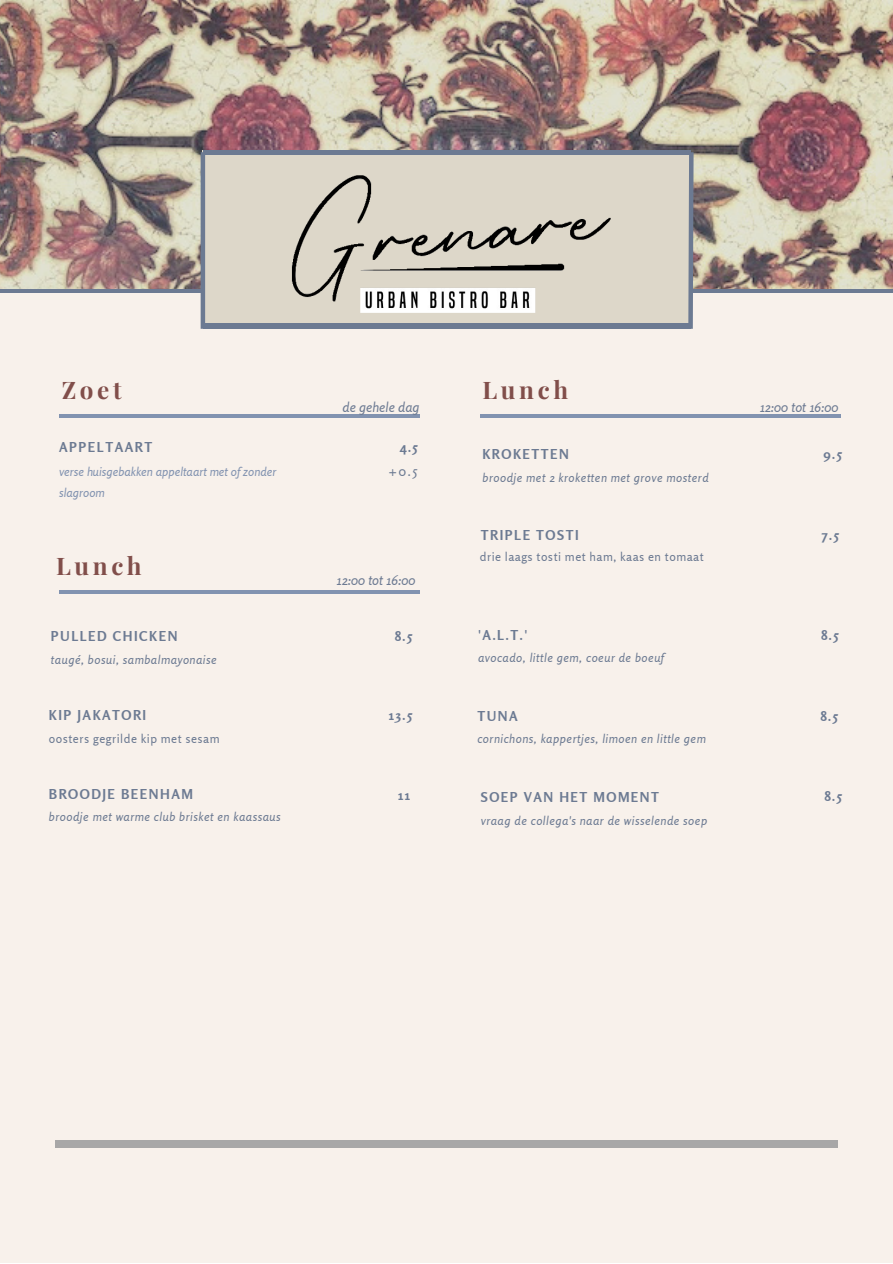
<style>
.page{position:relative;width:893px;height:1264px;background:#fff}
.page>*{position:absolute;margin:0;border:0;box-sizing:border-box;transform-origin:0 0}
.t1{font:700 24.15px "Playfair Display";letter-spacing:.15em;color:#814e4a}
.t2{font:700 13.65px "Rosario";letter-spacing:.11em;color:#6c7a92}
.t3{font:italic 13.65px "Rosario";color:#6c7a92}
.t4{font:13.65px "Rosario";color:#6c7a92}
.t5{font:italic 12.15px "Rosario";letter-spacing:.04em;color:#6c7a92}
.t6{font:12.15px "Rosario";letter-spacing:.04em;color:#6c7a92}
.t7{font:italic 12.15px/21.3px "Rosario";color:#8293b0}
</style>
<div class="page">
<div style="left:0;top:0;width:892px;height:1262px;background:#f8f1eb"></div>
<img style="left:0;top:0;width:892px;height:289px">
<hr style="left:0;top:289px;width:892px;height:4px;background:#6c7a92">
<div style="left:202px;top:150px;width:488px;height:174px;background:#ddd7c9"></div>
<hr style="left:59px;top:414px;width:361px;height:4px;background:#8293b0">
<hr style="left:59px;top:590px;width:361px;height:3px;background:#8293b0">
<hr style="left:480px;top:414px;width:360px;height:4px;background:#8293b0">
<img style="left:267px;top:149px;width:365px;height:180px">
<hr style="left:203px;top:324px;width:487px;height:4px;background:#6c7a92">
<hr style="left:201px;top:152px;width:4px;height:177px;background:#6c7a92">
<svg style="left:686px;top:148px;width:9px;height:181px"></svg>
<hr style="left:203px;top:150px;width:487px;height:4px;background:#6c7a92">
<div style="left:55px;top:1140px;width:782px;height:7px;background:#a8a7a7"></div>
<h1 class="t1" style="left:62px;top:373px;width:61px">Zoet</h1>
<h1 class="t1" style="left:482px;top:373px;width:87px">Lunch</h1>
<p class="t3" style="left:342px;top:399px;width:78px">de gehele dag</p>
<p class="t3" style="left:759px;top:399px;width:80px">12:00 tot 16:00</p>
<p class="t2" style="left:59px;top:439px;width:95px">APPELTAART</p>
<p class="t2" style="left:400px;top:439px;width:19px">4.5</p>
<p class="t4" style="left:388px;top:462px;width:31px">+0.5</p>
<p class="t7" style="left:59px;top:460px;width:219px">verse huisgebakken appeltaart met of zonder slagroom</p>
<p class="t2" style="left:482px;top:445px;width:88px">KROKETTEN</p>
<p class="t2" style="left:823px;top:445px;width:20px">9.5</p>
<p class="t5" style="left:482px;top:469px;width:228px">broodje met 2 kroketten met grove mosterd</p>
<p class="t2" style="left:481px;top:526px;width:99px">TRIPLE TOSTI</p>
<p class="t2" style="left:821px;top:527px;width:18px">7.5</p>
<h1 class="t1" style="left:56px;top:548px;width:87px">Lunch</h1>
<p class="t3" style="left:336px;top:571px;width:80px">12:00 tot 16:00</p>
<p class="t6" style="left:479px;top:549px;width:225px">drie laags tosti met ham, kaas en tomaat</p>
<p class="t2" style="left:51px;top:627px;width:128px">PULLED CHICKEN</p>
<p class="t2" style="left:394px;top:627px;width:19px">8.5</p>
<p class="t2" style="left:478px;top:626px;width:51px">'A.L.T.'</p>
<p class="t2" style="left:821px;top:627px;width:19px">8.5</p>
<p class="t5" style="left:51px;top:652px;width:167px">taugé, bosui, sambalmayonaise</p>
<p class="t5" style="left:478px;top:650px;width:187px">avocado, little gem, coeur de boeuf</p>
<p class="t2" style="left:49px;top:706px;width:99px">KIP JAKATORI</p>
<p class="t2" style="left:388px;top:706px;width:25px">13.5</p>
<p class="t2" style="left:477px;top:707px;width:42px">TUNA</p>
<p class="t2" style="left:820px;top:707px;width:19px">8.5</p>
<p class="t6" style="left:49px;top:731px;width:172px">oosters gegrilde kip met sesam</p>
<p class="t5" style="left:477px;top:731px;width:230px">cornichons, kappertjes, limoen en little gem</p>
<p class="t2" style="left:49px;top:785px;width:145px">BROODJE BEENHAM</p>
<p class="t2" style="left:398px;top:786px;width:13px">11</p>
<p class="t2" style="left:481px;top:788px;width:180px">SOEP VAN HET MOMENT</p>
<p class="t2" style="left:824px;top:788px;width:19px">8.5</p>
<p class="t5" style="left:49px;top:809px;width:233px">broodje met warme club brisket en kaassaus</p>
<p class="t5" style="left:481px;top:812px;width:228px">vraag de collega's naar de wisselende soep</p>
</div>
